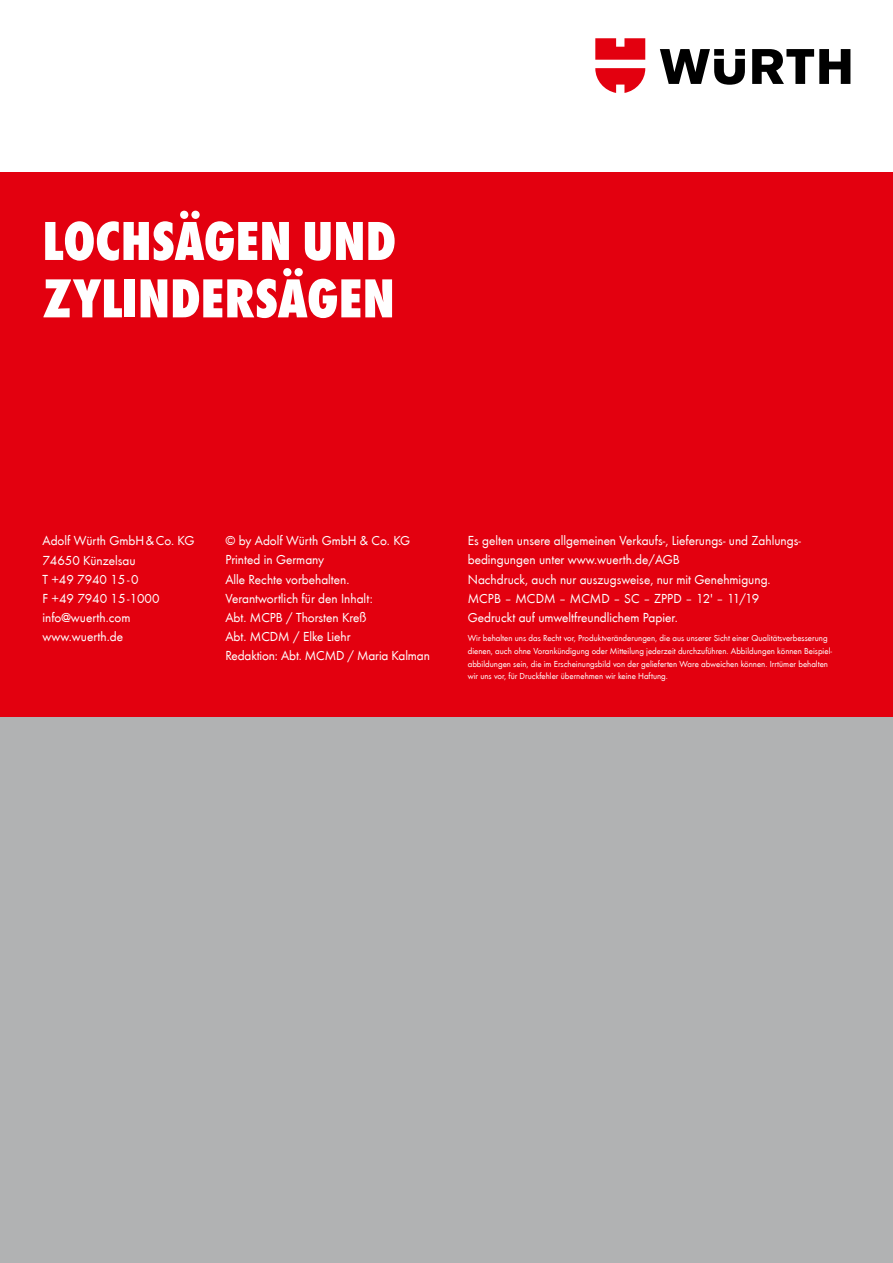
<style>
.page{position:relative;width:893px;height:1263px;background:#fff}
.page>*{position:absolute;margin:0;border:0;box-sizing:border-box;transform-origin:0 0}
.t1{font:800 condensed 57px/57.4px "Wuerth";color:#fff}
.t2{font:13.5px/19.2px "Wuerth";color:#fff}
.t3{font:9px/12.8px "Wuerth";color:#fff}
</style>
<div class="page">
<div style="left:0;top:172px;width:893px;height:546px;background:#e3000f"></div>
<svg style="left:660px;top:49px;width:190px;height:36px"></svg>
<svg style="left:595px;top:38px;width:50px;height:55px"></svg>
<div style="left:0;top:718px;width:893px;height:545px;background:#b1b2b3"></div>
<h1 class="t1" style="left:43px;top:209px;width:355px">LOCHSÄGEN UND<br>ZYLINDERSÄGEN</h1>
<p class="t2" style="left:43px;top:531px;width:154px">Adolf Würth GmbH&amp;Co. KG<br>74650 Künzelsau<br>T +49 7940 15-0<br>F +49 7940 15-1000 info@wuerth.com www.wuerth.de</p>
<p class="t2" style="left:225px;top:531px;width:206px">© by Adolf Würth GmbH &amp; Co. KG<br>Printed in Germany<br>Alle Rechte vorbehalten.<br>Verantwortlich für den Inhalt:<br>Abt. MCPB / Thorsten Kreß<br>Abt. MCDM / Elke Liehr<br>Redaktion: Abt. MCMD / Maria Kalman</p>
<p class="t2" style="left:468px;top:531px;width:335px">Es gelten unsere allgemeinen Verkaufs-, Lieferungs- und Zahlungs&shy;bedingungen unter www.wuerth.de/AGB<br>Nachdruck, auch nur auszugsweise, nur mit Genehmigung.<br>MCPB – MCDM – MCMD – SC – ZPPD – 12' – 11/19<br>Gedruckt auf umweltfreundlichem Papier.</p>
<p class="t3" style="left:468px;top:631px;width:366px">Wir behalten uns das Recht vor, Produktveränderungen, die aus unserer Sicht einer Qualitätsverbesserung dienen, auch ohne Vorankündigung oder Mitteilung jederzeit durchzuführen. Abbildungen können Beispiel&shy;abbildungen sein, die im Erscheinungsbild von der gelieferten Ware abweichen können. Irrtümer behalten wir uns vor, für Druckfehler übernehmen wir keine Haftung.</p>
</div>
